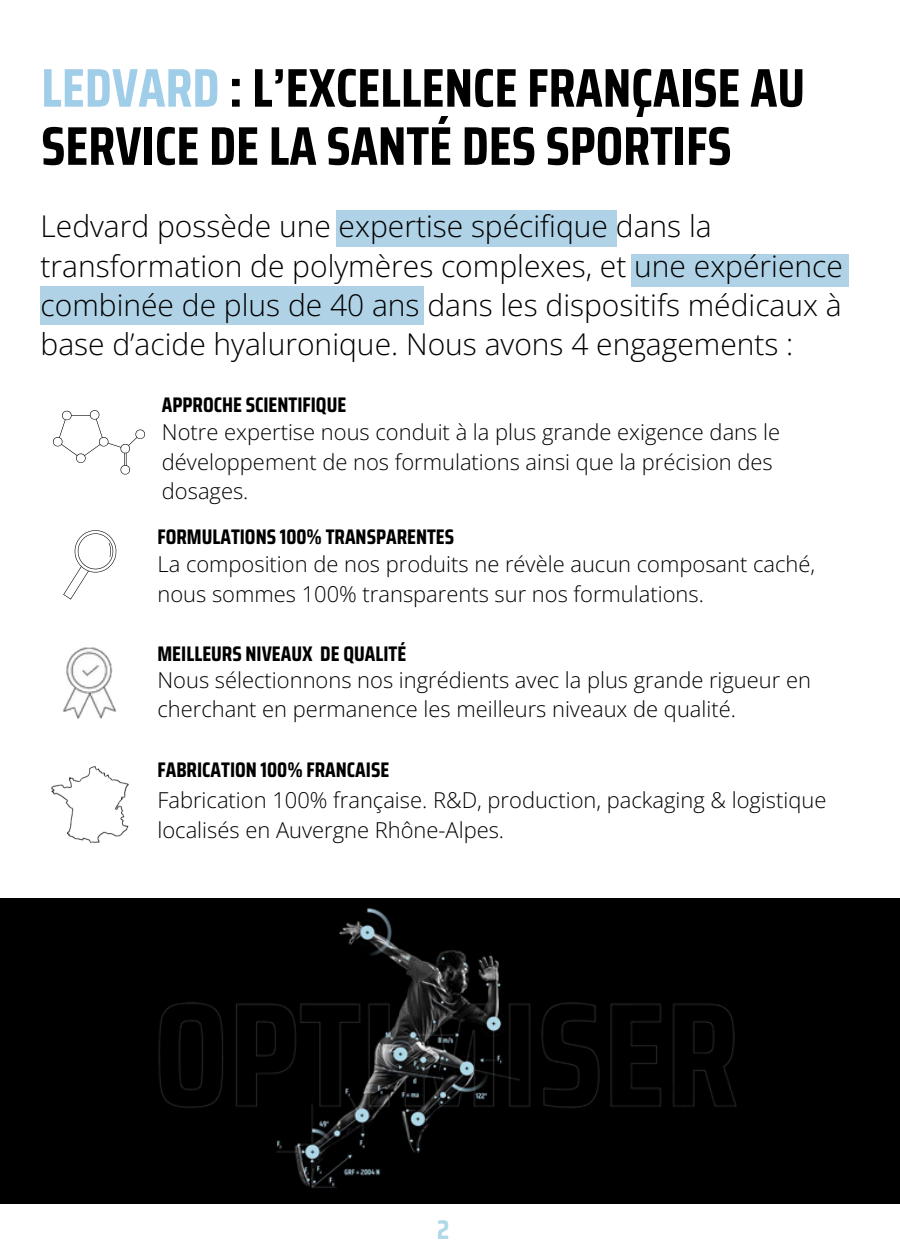
<style>
.page{position:relative;width:900px;height:1260px;background:#fff}
.page>*{position:absolute;margin:0;border:0;box-sizing:border-box;transform-origin:0 0}
.t1{font:700 54.5px/58px "Saira Condensed";color:#000}
.t2{font:300 30px/39.5px "Open Sans";color:#000}
.t3{font:700 27px "Saira Condensed";color:#afd8e9}
.t4{font:300 22px/29.5px "Open Sans";color:#000}
.t5{font:700 21.25px "Saira Condensed";color:#000}
.s1{color:#a0cee9}
</style>
<div class="page">
<svg style="left:53px;top:410px;width:92px;height:65px"></svg>
<svg style="left:63px;top:530px;width:53px;height:70px"></svg>
<img style="left:63px;top:647px;width:54px;height:72px">
<img style="left:51px;top:766px;width:78px;height:77px">
<img style="left:0;top:898px;width:900px;height:306px">
<h3 class="t1" style="left:41px;top:59px;width:765px"><span class="s1">LEDVARD</span> : L’EXCELLENCE FRANÇAISE AU<br>SERVICE DE LA SANTÉ DES SPORTIFS</h3>
<p class="t2" style="left:41px;top:206px;width:804px">Ledvard possède une expertise spécifique dans la transformation de polymères complexes, et une expérience combinée de plus de 40 ans dans les dispositifs médicaux à base d’acide hyaluronique. Nous avons 4 engagements :</p>
<h1 class="t5" style="left:162px;top:388px;width:186px">APPROCHE SCIENTIFIQUE</h1>
<p class="t4" style="left:162px;top:417px;width:620px">Notre expertise nous conduit à la plus grande exigence dans le développement de nos formulations ainsi que la précision des dosages.</p>
<h2 class="t5" style="left:157px;top:520px;width:298px">FORMULATIONS 100% TRANSPARENTES</h2>
<h3 class="t4" style="left:157px;top:548px;width:659px;line-height:30.5px">La composition de nos produits ne révèle aucun composant caché, nous sommes 100% transparents sur nos formulations.</h3>
<p class="t5" style="left:157px;top:637px;width:250px">MEILLEURS NIVEAUX DE QUALITÉ</p>
<p class="t4" style="left:157px;top:665px;width:655px">Nous sélectionnons nos ingrédients avec la plus grande rigueur en cherchant en permanence les meilleurs niveaux de qualité.</p>
<h3 class="t5" style="left:157px;top:753px;width:233px">FABRICATION 100% FRANCAISE</h3>
<p class="t4" style="left:157px;top:785px;width:670px">Fabrication 100% française. R&amp;D, production, packaging &amp; logistique localisés en Auvergne Rhône-Alpes.</p>
<h3 class="t3" style="left:437px;top:1209px;width:14px">2</h3>
</div>
